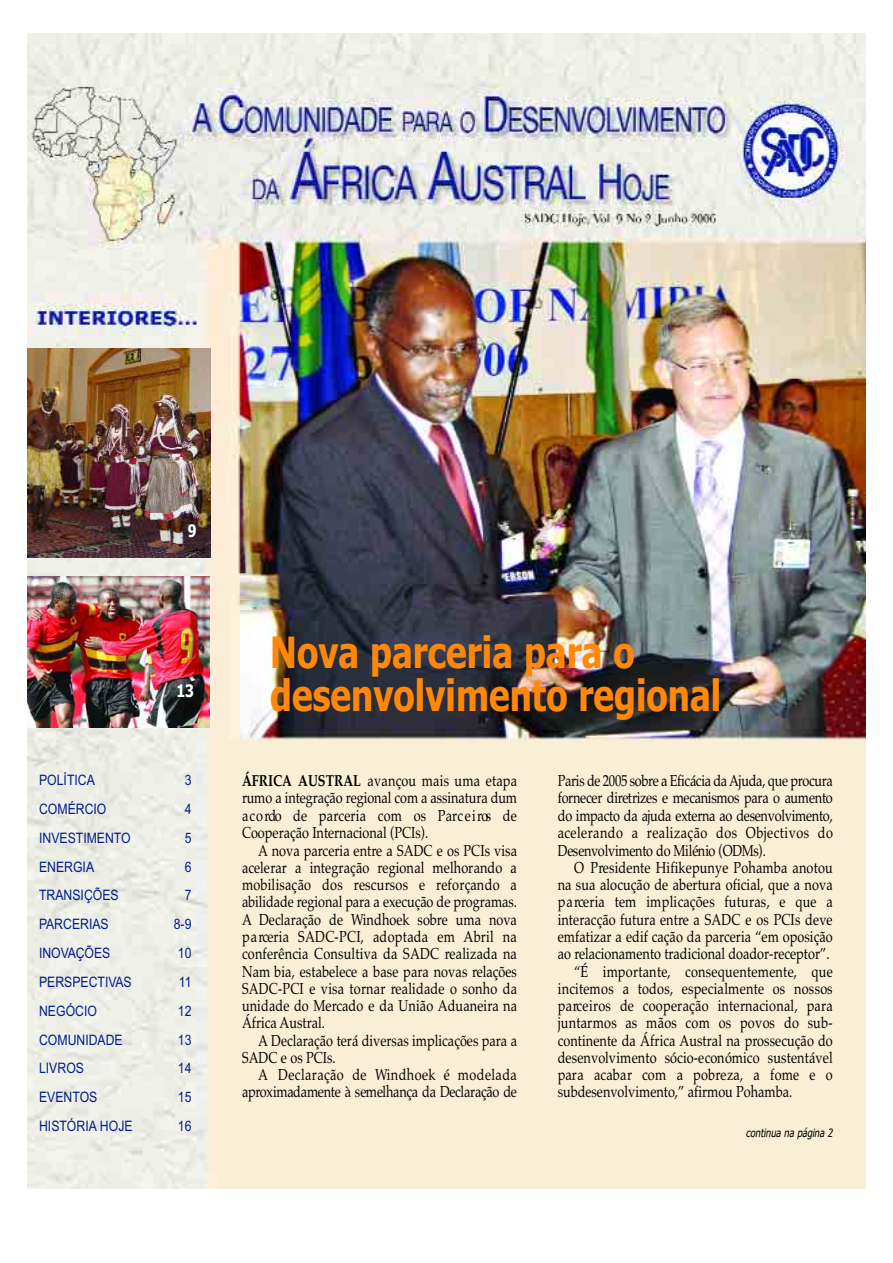
<style>
.page{position:relative;width:893px;height:1263px;background:#fff}
.page>*{position:absolute;margin:0;border:0;box-sizing:border-box;transform-origin:0 0}
.t1{font:700 43.2px/43.2px "Tahoma";color:#ff880b;scale:.8 1}
.t2{font:700 17.25px "Tahoma";color:#fff;scale:.8 1}
.t3{font:15.9px/17.2px "Palatino";letter-spacing:.005em;color:#000;text-align:justify;scale:.8 1}
.t4{font:15.9px "Palatino";letter-spacing:.025em;color:#000;scale:.8 1}
.t5{font:14.4px "Arial MS";color:#001f8c;scale:.85 1}
.t6{font:italic 11.55px "Tahoma";color:#000;scale:.8 1}
.s1{font-weight:700}
</style>
<div class="page">
<img style="left:27px;top:33px;width:838px;height:1156px">
<img style="left:27px;top:577px;width:182px;height:150px">
<img style="left:27px;top:349px;width:183px;height:209px">
<p class="t2" style="left:188px;top:524px;width:13px">9</p>
<p class="t2" style="left:176px;top:684px;width:24px">13</p>
<p class="t5" style="left:39px;top:772px;width:67px">POLÍTICA</p>
<p class="t5" style="left:185px;top:772px;width:10px">3</p>
<p class="t5" style="left:39px;top:801px;width:81px">COMÉRCIO</p>
<p class="t5" style="left:185px;top:801px;width:10px">4</p>
<p class="t5" style="left:39px;top:829px;width:109px">INVESTIMENTO</p>
<p class="t5" style="left:185px;top:829px;width:10px">5</p>
<p class="t5" style="left:39px;top:858px;width:66px">ENERGIA</p>
<p class="t5" style="left:185px;top:858px;width:10px">6</p>
<p class="t5" style="left:39px;top:887px;width:95px">TRANSIÇÕES</p>
<p class="t5" style="left:185px;top:887px;width:10px">7</p>
<p class="t5" style="left:39px;top:916px;width:83px">PARCERIAS</p>
<p class="t5" style="left:174px;top:916px;width:22px">8-9</p>
<p class="t5" style="left:39px;top:945px;width:85px">INOVAÇÕES</p>
<p class="t5" style="left:178px;top:945px;width:18px">10</p>
<p class="t5" style="left:39px;top:973px;width:110px">PERSPECTIVAS</p>
<p class="t5" style="left:179px;top:973px;width:16px">11</p>
<p class="t5" style="left:39px;top:1002px;width:70px">NEGÓCIO</p>
<p class="t5" style="left:178px;top:1002px;width:18px">12</p>
<p class="t5" style="left:39px;top:1031px;width:100px">COMUNIDADE</p>
<p class="t5" style="left:178px;top:1031px;width:18px">13</p>
<p class="t5" style="left:39px;top:1060px;width:54px">LIVROS</p>
<p class="t5" style="left:178px;top:1060px;width:18px">14</p>
<p class="t5" style="left:39px;top:1089px;width:70px">EVENTOS</p>
<p class="t5" style="left:178px;top:1089px;width:18px">15</p>
<p class="t5" style="left:39px;top:1118px;width:112px">HISTÓRIA HOJE</p>
<p class="t5" style="left:178px;top:1118px;width:18px">16</p>
<h1 class="t1" style="left:270px;top:635px;width:565px">Nova parceria para o desenvolvimento regional</h1>
<p class="t3" style="left:242px;top:774px;width:345px"><span class="s1">ÁFRICA AUSTRAL</span> avançou mais uma etapa rumo a integração regional com a assinatura dum a c o rdo de parceria com os Parc e i ros de Cooperação Internacional (PCIs).</p>
<p class="t3" style="left:242px;top:843px;width:345px;text-indent:16px">A nova parceria entre a SADC e os PCIs visa acelerar a integração regional melhorando a mobilisação dos rescursos e reforçando a abilidade regional para a execução de programas.<br>A Declaração de Windhoek sobre uma nova p a rceria SADC-PCI, adoptada em Abril na conferência Consultiva da SADC realizada na Namíbia, estabelece a base para novas relações SADC-PCI e visa tornar realidade o sonho da unidade do Mercado e da União Aduaneira na África Austral.</p>
<p class="t3" style="left:242px;top:1033px;width:345px;text-indent:16px">A Declaração terá diversas implicações para a<br>SADC e os PCIs.</p>
<p class="t3" style="left:242px;top:1068px;width:345px;text-align:right">A Declaração de Windhoek é modelada<br>a p roximadamente à semelhança da Declaração de</p>
<p class="t3" style="left:557px;top:774px;width:345px">Paris de 2005 sobre a Eficácia da Ajuda, que pro c u r a fornecer diretrizes e mecanismos para o aumento do impacto da ajuda externa ao desenvolvimento, acelerando a realização dos Objectivos do Desenvolvimento do Milénio (ODMs).</p>
<p class="t3" style="left:574px;top:861px;width:325px">O Presidente Hifikepunye Pohamba anotou</p>
<p class="t3" style="left:557px;top:878px;width:345px">na sua alocução de abertura oficial, que a nova</p>
<p class="t3" style="left:557px;top:895px;width:345px">p a rceria tem implicações futuras, e que a</p>
<p class="t3" style="left:557px;top:912px;width:345px">interacção futura entre a SADC e os PCIs deve</p>
<p class="t3" style="left:557px;top:930px;width:345px">emfatizar a edifícação da parceria “em oposição</p>
<p class="t3" style="left:557px;top:947px;width:341px">ao relacionamento tradicional doador-receptor”.</p>
<p class="t3" style="left:574px;top:964px;width:325px">“É importante, consequentemente, que</p>
<p class="t3" style="left:557px;top:982px;width:345px">incitemos a todos, especialmente os nossos</p>
<p class="t3" style="left:557px;top:999px;width:345px">p a rc e iros de cooperação internacional, para</p>
<p class="t3" style="left:557px;top:1016px;width:345px">juntarmos as mãos com os povos do sub-</p>
<p class="t3" style="left:557px;top:1034px;width:345px">continente da África Austral na prossecução do</p>
<p class="t3" style="left:557px;top:1051px;width:345px">desenvolvimento sócio-económico sustentável</p>
<p class="t4" style="left:557px;top:1069px;width:345px">para acabar com a pobreza, a fome e o</p>
<p class="t3" style="left:557px;top:1085px;width:295px">subdesenvolvimento,” afirmou Pohamba.</p>
<p class="t6" style="left:746px;top:1128px;width:112px">continua na página 2</p>
</div>
